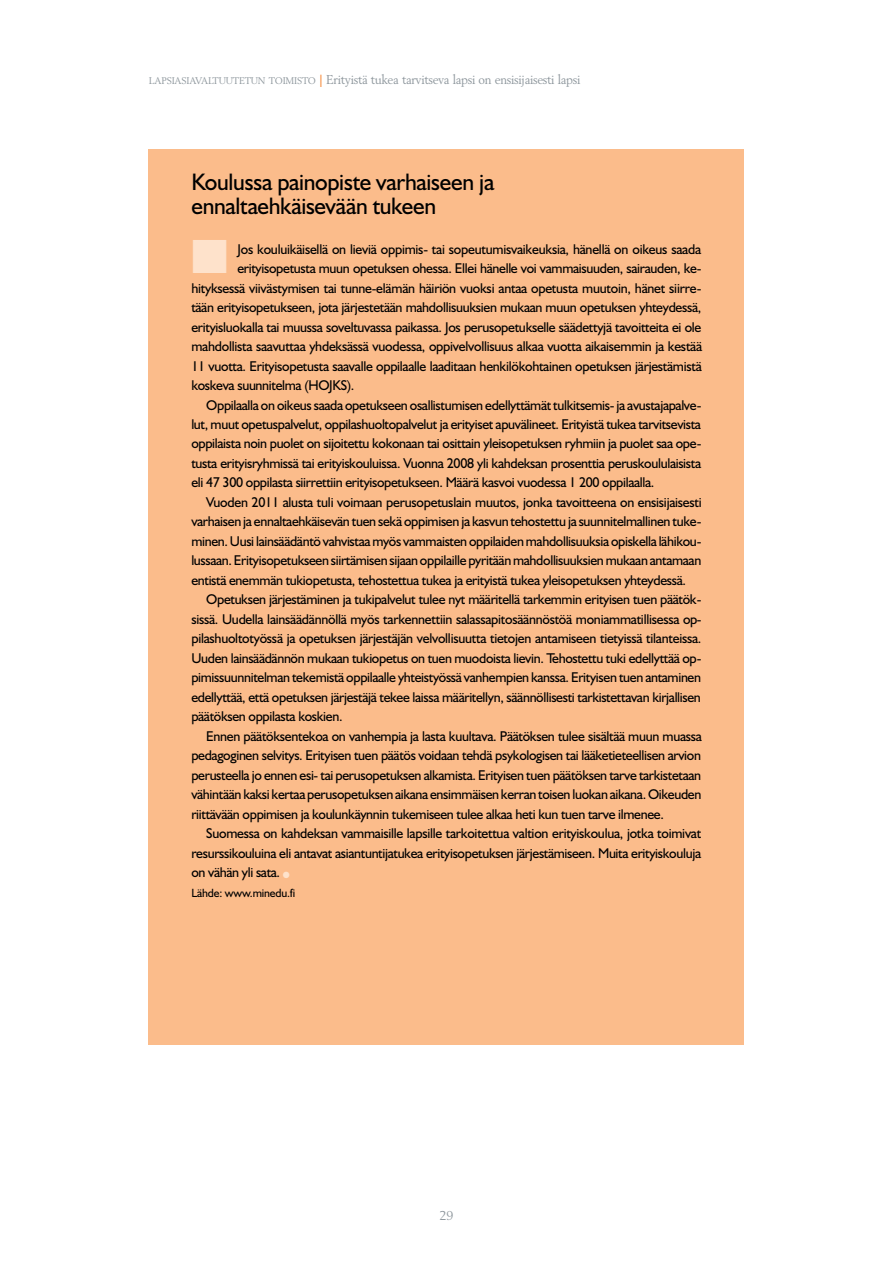
<style>
.page{position:relative;width:893px;height:1263px;background:#fff}
.page>*{position:absolute;margin:0;border:0;box-sizing:border-box;transform-origin:0 0}
.t1{font:24px/24px "Humanist 521 BT";letter-spacing:-.01em;color:#000}
.t2{font:14.25px "Humanist 521 BT";letter-spacing:-.025em;color:#000}
.t3{font:12.75px "Berling";letter-spacing:-.025em;color:#8e979d;scale:.96 1}
.t4{font:12.75px "Berling";letter-spacing:-.025em;color:#8e979d}
.t5{font:12px "Humanist 521 BT";letter-spacing:-.015em;color:#000}
.s1{font-size:9.6px}
.s2{font-family:"Humanist 521 BT";font-weight:300;font-size:18px;color:#f5822b}
</style>
<div class="page">
<div style="left:149px;top:149px;width:595px;height:896px;background:#fbbc8b"></div>
<p class="t3" style="left:149px;top:72px;width:451px"><span class="s1">LAPSIASIAVALTUUTETUN TOIMISTO</span> <span class="s2">l</span> Erityistä tukea tarvitseva lapsi on ensisijaisesti lapsi</p>
<h1 class="t1" style="left:191px;top:169px;width:304px">Koulussa painopiste varhaiseen ja ennaltaehkäisevään tukeen</h1>
<p class="t2" style="left:237px;top:240px;width:465px">Jos kouluikäisellä on lieviä oppimis- tai sopeutumisvaikeuksia, hänellä on oikeus saada</p>
<p class="t2" style="left:237px;top:259px;width:466px">erityisopetusta muun opetuksen ohessa. Ellei hänelle voi vammaisuuden, sairauden, ke-</p>
<p class="t2" style="left:191px;top:279px;width:512px">hityksessä viivästymisen tai tunne-elämän häiriön vuoksi antaa opetusta muutoin, hänet siirre-</p>
<p class="t2" style="left:191px;top:298px;width:511px">tään erityisopetukseen, jota järjestetään mahdollisuuksien mukaan muun opetuksen yhteydessä,</p>
<p class="t2" style="left:191px;top:318px;width:512px">erityisluokalla tai muussa soveltuvassa paikassa. Jos perusopetukselle säädettyjä tavoitteita ei ole</p>
<p class="t2" style="left:191px;top:337px;width:512px">mahdollista saavuttaa yhdeksässä vuodessa, oppivelvollisuus alkaa vuotta aikaisemmin ja kestää</p>
<p class="t2" style="left:191px;top:357px;width:512px">11 vuotta. Erityisopetusta saavalle oppilaalle laaditaan henkilökohtainen opetuksen järjestämistä</p>
<p class="t2" style="left:191px;top:376px;width:165px">koskeva suunnitelma (HOJKS).</p>
<p class="t2" style="left:206px;top:396px;width:497px">Oppilaalla on oikeus saada opetukseen osallistumisen edellyttämät tulkitsemis- ja avustajapalve-</p>
<p class="t2" style="left:191px;top:415px;width:511px">lut, muut opetuspalvelut, oppilashuoltopalvelut ja erityiset apuvälineet. Erityistä tukea tarvitsevista</p>
<p class="t2" style="left:191px;top:435px;width:512px">oppilaista noin puolet on sijoitettu kokonaan tai osittain yleisopetuksen ryhmiin ja puolet saa ope-</p>
<p class="t2" style="left:191px;top:454px;width:511px">tusta erityisryhmissä tai erityiskouluissa. Vuonna 2008 yli kahdeksan prosenttia peruskoululaisista</p>
<p class="t2" style="left:191px;top:474px;width:464px">eli 47 300 oppilasta siirrettiin erityisopetukseen. Määrä kasvoi vuodessa 1 200 oppilaalla.</p>
<p class="t2" style="left:206px;top:493px;width:497px">Vuoden 2011 alusta tuli voimaan perusopetuslain muutos, jonka tavoitteena on ensisijaisesti</p>
<p class="t2" style="left:191px;top:513px;width:512px">varhaisen ja ennaltaehkäisevän tuen sekä oppimisen ja kasvun tehostettu ja suunnitelmallinen tuke-</p>
<p class="t2" style="left:191px;top:532px;width:512px">minen. Uusi lainsäädäntö vahvistaa myös vammaisten oppilaiden mahdollisuuksia opiskella lähikou-</p>
<p class="t2" style="left:191px;top:552px;width:511px">lussaan. Erityisopetukseen siirtämisen sijaan oppilaille pyritään mahdollisuuksien mukaan antamaan</p>
<p class="t2" style="left:191px;top:571px;width:496px">entistä enemmän tukiopetusta, tehostettua tukea ja erityistä tukea yleisopetuksen yhteydessä.</p>
<p class="t2" style="left:206px;top:591px;width:497px">Opetuksen järjestäminen ja tukipalvelut tulee nyt määritellä tarkemmin erityisen tuen päätök-</p>
<p class="t2" style="left:191px;top:610px;width:512px">sissä. Uudella lainsäädännöllä myös tarkennettiin salassapitosäännöstöä moniammatillisessa op-</p>
<p class="t2" style="left:191px;top:630px;width:512px">pilashuoltotyössä ja opetuksen järjestäjän velvollisuutta tietojen antamiseen tietyissä tilanteissa.</p>
<p class="t2" style="left:191px;top:649px;width:512px">Uuden lainsäädännön mukaan tukiopetus on tuen muodoista lievin. Tehostettu tuki edellyttää op-</p>
<p class="t2" style="left:191px;top:669px;width:511px">pimissuunnitelman tekemistä oppilaalle yhteistyössä vanhempien kanssa. Erityisen tuen antaminen</p>
<p class="t2" style="left:191px;top:688px;width:511px">edellyttää, että opetuksen järjestäjä tekee laissa määritellyn, säännöllisesti tarkistettavan kirjallisen</p>
<p class="t2" style="left:191px;top:708px;width:153px">päätöksen oppilasta koskien.</p>
<p class="t2" style="left:206px;top:727px;width:497px">Ennen päätöksentekoa on vanhempia ja lasta kuultava. Päätöksen tulee sisältää muun muassa</p>
<p class="t2" style="left:191px;top:747px;width:511px">pedagoginen selvitys. Erityisen tuen päätös voidaan tehdä psykologisen tai lääketieteellisen arvion</p>
<p class="t2" style="left:191px;top:766px;width:511px">perusteella jo ennen esi- tai perusopetuksen alkamista. Erityisen tuen päätöksen tarve tarkistetaan</p>
<p class="t2" style="left:191px;top:786px;width:512px">vähintään kaksi kertaa perusopetuksen aikana ensimmäisen kerran toisen luokan aikana. Oikeuden</p>
<p class="t2" style="left:191px;top:805px;width:474px">riittävään oppimisen ja koulunkäynnin tukemiseen tulee alkaa heti kun tuen tarve ilmenee.</p>
<p class="t2" style="left:206px;top:825px;width:496px">Suomessa on kahdeksan vammaisille lapsille tarkoitettua valtion erityiskoulua, jotka toimivat</p>
<p class="t2" style="left:191px;top:844px;width:511px">resurssikouluina eli antavat asiantuntijatukea erityisopetuksen järjestämiseen. Muita erityiskouluja</p>
<p class="t2" style="left:191px;top:864px;width:90px">on vähän yli sata.</p>
<p class="t5" style="left:191px;top:886px;width:106px">Lähde: www.minedu.fi</p>
<p class="t4" style="left:439px;top:1208px;width:15px">29</p>
</div>
